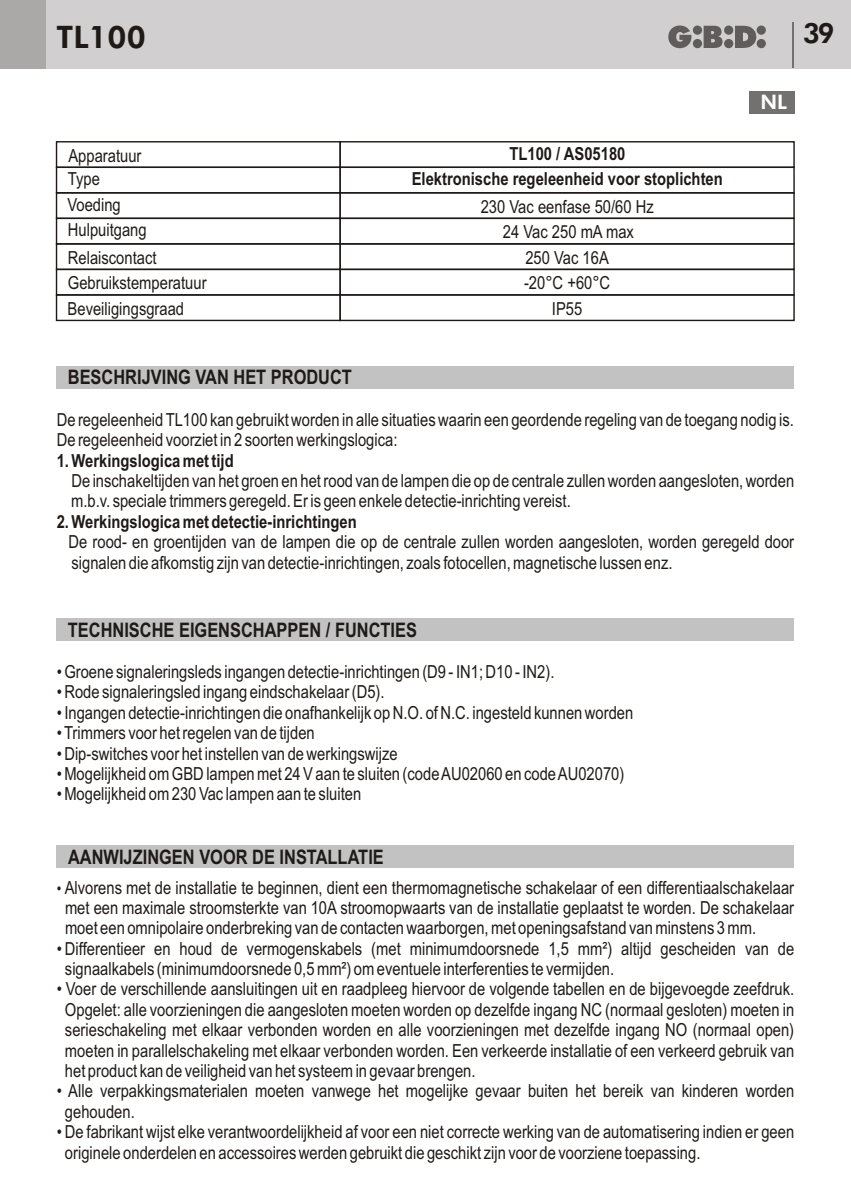
<style>
.page{position:relative;width:851px;height:1191px;background:#fff}
.page>*{position:absolute;margin:0;border:0;box-sizing:border-box;transform-origin:0 0}
.t1{font:800 31px "Futura BT";color:#1f1a17}
.t2{font:800 28px "Futura BT";color:#1f1a17}
.t3{font:700 20px "Arial Narrow";color:#1f1a17}
.t4{font:800 20px "Futura BT";color:#fff}
.t5{font:18px/20.4px "Arial Narrow";color:#1f1a17}
.t6{font:700 18px "Arial Narrow";color:#1f1a17}
.s1{font-size:16px}
</style>
<div class="page">
<div style="left:0;top:0;width:850px;height:68px;background:#d1cfcf"></div>
<div style="left:0;top:0;width:45px;height:68px;background:#aba8a8"></div>
<svg style="left:668px;top:26px;width:97px;height:22px"></svg>
<hr style="left:792px;top:23px;width:2px;height:45px;background:#737070">
<div style="left:748px;top:91px;width:46px;height:22px;background:#737070"></div>
<div style="left:56px;top:366px;width:737px;height:22px;background:#c2c2c2"></div>
<div style="left:56px;top:618px;width:737px;height:23px;background:#c2c2c2"></div>
<div style="left:56px;top:141px;width:285px;height:27px;border:1px solid #1f1a17"></div>
<div style="left:339px;top:141px;width:455px;height:27px;border:1px solid #1f1a17"></div>
<div style="left:339px;top:167px;width:455px;height:26px;border:1px solid #1f1a17"></div>
<div style="left:56px;top:167px;width:285px;height:26px;border:1px solid #1f1a17"></div>
<div style="left:339px;top:192px;width:455px;height:27px;border:1px solid #1f1a17"></div>
<div style="left:339px;top:218px;width:455px;height:26px;border:1px solid #1f1a17"></div>
<div style="left:339px;top:243px;width:455px;height:27px;border:1px solid #1f1a17"></div>
<div style="left:339px;top:269px;width:455px;height:27px;border:1px solid #1f1a17"></div>
<div style="left:339px;top:294px;width:455px;height:27px;border:1px solid #1f1a17"></div>
<div style="left:56px;top:192px;width:285px;height:27px;border:1px solid #1f1a17"></div>
<div style="left:56px;top:218px;width:285px;height:26px;border:1px solid #1f1a17"></div>
<div style="left:56px;top:243px;width:285px;height:27px;border:1px solid #1f1a17"></div>
<div style="left:56px;top:269px;width:285px;height:27px;border:1px solid #1f1a17"></div>
<div style="left:56px;top:294px;width:285px;height:27px;border:1px solid #1f1a17"></div>
<div style="left:56px;top:845px;width:737px;height:22px;background:#c2c2c2"></div>
<h1 class="t1" style="left:56px;top:24px;width:91px">TL100</h1>
<h2 class="t2" style="left:802px;top:22px;width:33px">39</h2>
<p class="t4" style="left:760px;top:94px;width:28px">NL</p>
<p class="t5" style="left:68px;top:147px;width:75px">Apparatuur</p>
<p class="t6" style="left:509px;top:147px;width:117px">TL100 / AS05180</p>
<p class="t5" style="left:68px;top:170px;width:34px">Type</p>
<p class="t6" style="left:411px;top:172px;width:312px">Elektronische regeleenheid voor stoplichten</p>
<p class="t5" style="left:67px;top:193px;width:91px;line-height:26.4px">Voeding<br>Hulpuitgang<br>Relaiscontact</p>
<p class="t5" style="left:68px;top:271px;width:140px;line-height:26px">Gebruikstemperatuur<br>Beveiligingsgraad</p>
<p class="t5" style="left:480px;top:195px;width:174px;line-height:25.4px;text-align:center">230 Vac eenfase 50/60 Hz<br>24 Vac 250 mA max<br>250 Vac 16A<br>-20°C +60°C<br>IP55</p>
<p class="t3" style="left:68px;top:370px;width:285px">BESCHRIJVING VAN HET PRODUCT</p>
<p class="t5" style="left:57px;top:411px;width:738px">De regeleenheid TL100 kan gebruikt worden in alle situaties waarin een geordende regeling van de toegang nodig is.<br>De regeleenheid voorziet in 2 soorten werkingslogica:</p>
<p class="t6" style="left:57px;top:453px;width:178px">1. Werkingslogica met tijd</p>
<p class="t5" style="left:71px;top:472px;width:724px">De inschakeltijden van het groen en het rood van de lampen die op de centrale zullen worden aangesloten, worden m.b.v. speciale trimmers geregeld. Er is geen enkele detectie-inrichting vereist.</p>
<p class="t6" style="left:57px;top:515px;width:301px">2. Werkingslogica met detectie-inrichtingen</p>
<p class="t5" style="left:69px;top:533px;width:727px">De rood- en groentijden van de lampen die op de centrale zullen worden aangesloten, worden geregeld door signalen die afkomstig zijn van detectie-inrichtingen, zoals fotocellen, magnetische lussen enz.</p>
<p class="t3" style="left:68px;top:622px;width:350px">TECHNISCHE EIGENSCHAPPEN / FUNCTIES</p>
<p class="t5" style="left:57px;top:663px;width:499px">• Groene signaleringsleds ingangen detectie-inrichtingen (D9 - IN1; D10 - IN2).</p>
<p class="t5" style="left:57px;top:683px;width:329px">• Rode signaleringsled ingang eindschakelaar (D5).</p>
<p class="t5" style="left:57px;top:704px;width:578px">• Ingangen detectie-inrichtingen die onafhankelijk op N.O. of N.C. ingesteld kunnen worden</p>
<p class="t5" style="left:57px;top:724px;width:259px">• Trimmers voor het regelen van de tijden</p>
<p class="t5" style="left:57px;top:744px;width:342px">• Dip-switches voor het instellen van de werkingswijze</p>
<p class="t5" style="left:57px;top:765px;width:569px">• Mogelijkheid om GBD lampen met 24 V aan te sluiten (code AU02060 en code AU02070)</p>
<p class="t5" style="left:57px;top:785px;width:306px">• Mogelijkheid om 230 Vac lampen aan te sluiten</p>
<p class="t3" style="left:68px;top:849px;width:317px">AANWIJZINGEN VOOR DE INSTALLATIE</p>
<p class="t5" style="left:65px;top:878px;width:730px;text-align:justify;text-indent:-8px"><span class="s1">•</span> Alvorens met de installatie te beginnen, dient een thermomagnetische schakelaar of een differentiaalschakelaar met een maximale stroomsterkte van 10A stroomopwaarts van de installatie geplaatst te worden. De schakelaar moet een omnipolaire onderbreking van de contacten waarborgen, met openingsafstand van minstens 3 mm.</p>
<p class="t5" style="left:65px;top:939px;width:730px;text-indent:-8px">• Differentieer en houd de vermogenskabels (met minimumdoorsnede 1,5 mm²) altijd gescheiden van de signaalkabels (minimumdoorsnede 0,5 mm²) om eventuele interferenties te vermijden.</p>
<p class="t5" style="left:65px;top:980px;width:730px;text-align:justify;text-indent:-8px">• Voer de verschillende aansluitingen uit en raadpleeg hiervoor de volgende tabellen en de bijgevoegde zeefdruk.<br>Opgelet: alle voorzieningen die aangesloten moeten worden op dezelfde ingang NC (normaal gesloten) moeten in serieschakeling met elkaar verbonden worden en alle voorzieningen met dezelfde ingang NO (normaal open) moeten in parallelschakeling met elkaar verbonden worden. Een verkeerde installatie of een verkeerd gebruik van het product kan de veiligheid van het systeem in gevaar brengen.</p>
<p class="t5" style="left:65px;top:1082px;width:730px;text-indent:-8px">• Alle verpakkingsmaterialen moeten vanwege het mogelijke gevaar buiten het bereik van kinderen worden gehouden.</p>
<p class="t5" style="left:65px;top:1123px;width:730px;text-indent:-8px">• De fabrikant wijst elke verantwoordelijkheid af voor een niet correcte werking van de automatisering indien er geen originele onderdelen en accessoires werden gebruikt die geschikt zijn voor de voorziene toepassing.</p>
</div>
